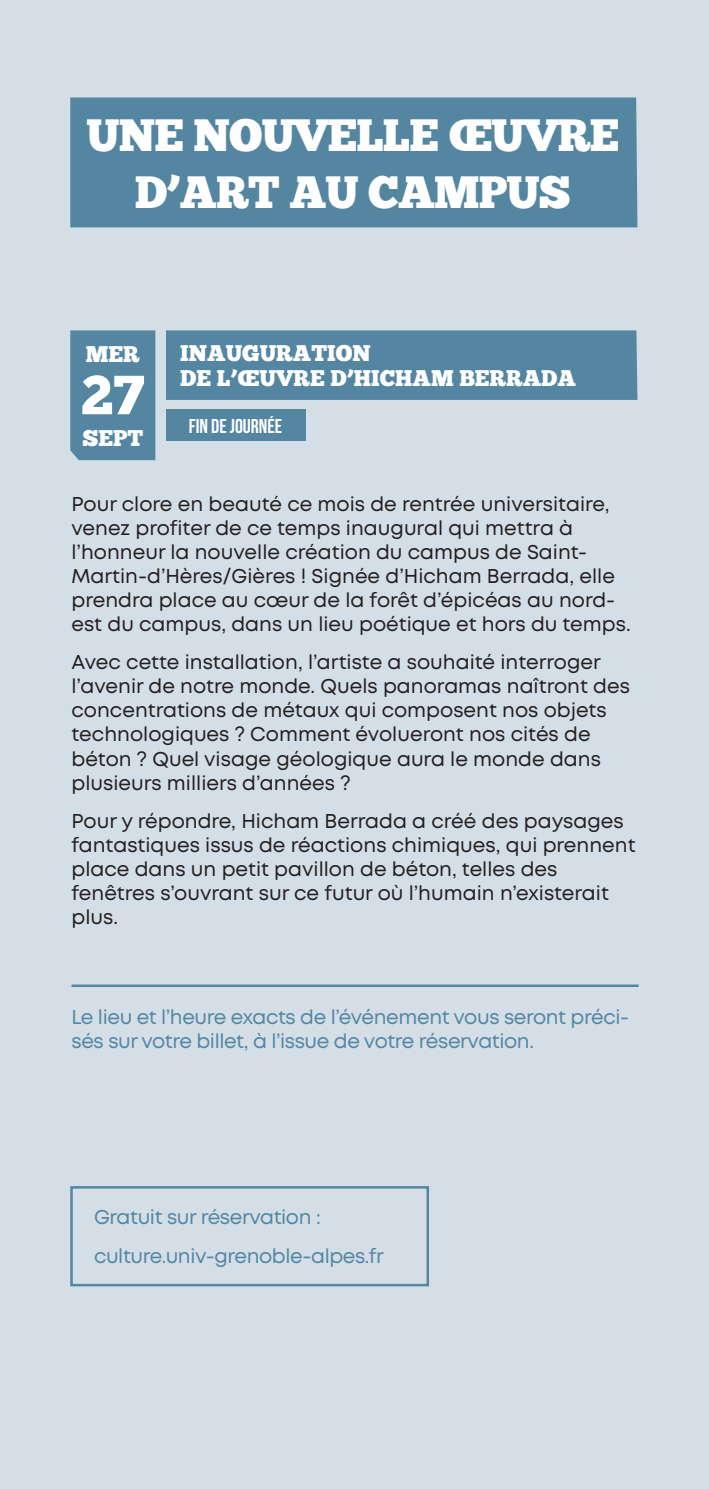
<style>
.page{position:relative;width:709px;height:1489px;background:#fff}
.page>*{position:absolute;margin:0;border:0;box-sizing:border-box;transform-origin:0 0}
.t1{font:55px "Chunk Five Ex";color:#fff}
.t2{font:45px/57.5px "Chunk Five Ex";letter-spacing:-.02em;color:#fff;text-align:center}
.t3{font:22.5px/25px "Chunk Five Ex";color:#fff}
.t4{font:20px/24px "Mont";color:#231f20}
.t5{font:20px/24px "Mont";letter-spacing:-.02em;color:#5486a2}
.t6{font:20px "Bebas Neue";color:#fff}
</style>
<div class="page">
<div style="left:0;top:0;width:709px;height:1488px;background:#d4dee6"></div>
<div style="left:70px;top:97px;width:567px;height:130px;background:#5486a2"></div>
<div style="left:166px;top:410px;width:139px;height:31px;background:#5486a2"></div>
<div style="left:166px;top:330px;width:471px;height:70px;background:#5486a2"></div>
<div style="left:70px;top:1185px;width:359px;height:101px;border:2px solid #5486a2"></div>
<div style="left:70px;top:330px;width:85px;height:130px;background:#5486a2"></div>
<hr style="left:71px;top:984px;width:567px;height:2px;background:#5486a2">
<p class="t2" style="left:86px;top:105px;width:534px">UNE NOUVELLE ŒUVRE<br>D’ART AU CAMPUS</p>
<p class="t3" style="left:86px;top:341px;width:55px">MER</p>
<p class="t1" style="left:81px;top:353px;width:65px">27</p>
<p class="t3" style="left:82px;top:425px;width:62px">SEPT</p>
<p class="t3" style="left:180px;top:340px;width:397px">INAUGURATION<br>DE L’ŒUVRE D’HICHAM BERRADA</p>
<p class="t6" style="left:189px;top:415px;width:95px">FIN DE JOURNÉE</p>
<p class="t4" style="left:71px;top:492px;width:560px">Pour clore en beauté ce mois de rentrée universitaire, venez profiter de ce temps inaugural qui mettra à l’honneur la nouvelle création du campus de Saint-Martin-d’Hères/Gières ! Signée d’Hicham Berrada, elle prendra place au cœur de la forêt d’épicéas au nord&shy;est du campus, dans un lieu poétique et hors du temps.</p>
<p class="t4" style="left:71px;top:650px;width:560px">Avec cette installation, l’artiste a souhaité interroger l’avenir de notre monde. Quels panoramas naîtront des concentrations de métaux qui composent nos objets technologiques ? Comment évolueront nos cités de béton ? Quel visage géologique aura le monde dans plusieurs milliers d’années ?</p>
<p class="t4" style="left:71px;top:808px;width:565px">Pour y répondre, Hicham Berrada a créé des paysages fantastiques issus de réactions chimiques, qui prennent place dans un petit pavillon de béton, telles des fenêtres s’ouvrant sur ce futur où l’humain n’existerait plus.</p>
<p class="t5" style="left:71px;top:1005px;width:559px">Le lieu et l’heure exacts de l’événement vous seront préci&shy;sés sur votre billet, à l’issue de votre réservation.</p>
<p class="t5" style="left:94px;top:1205px;width:228px">Gratuit sur réservation :</p>
<p class="t5" style="left:94px;top:1243px;width:291px">culture.univ-grenoble-alpes.fr</p>
</div>
